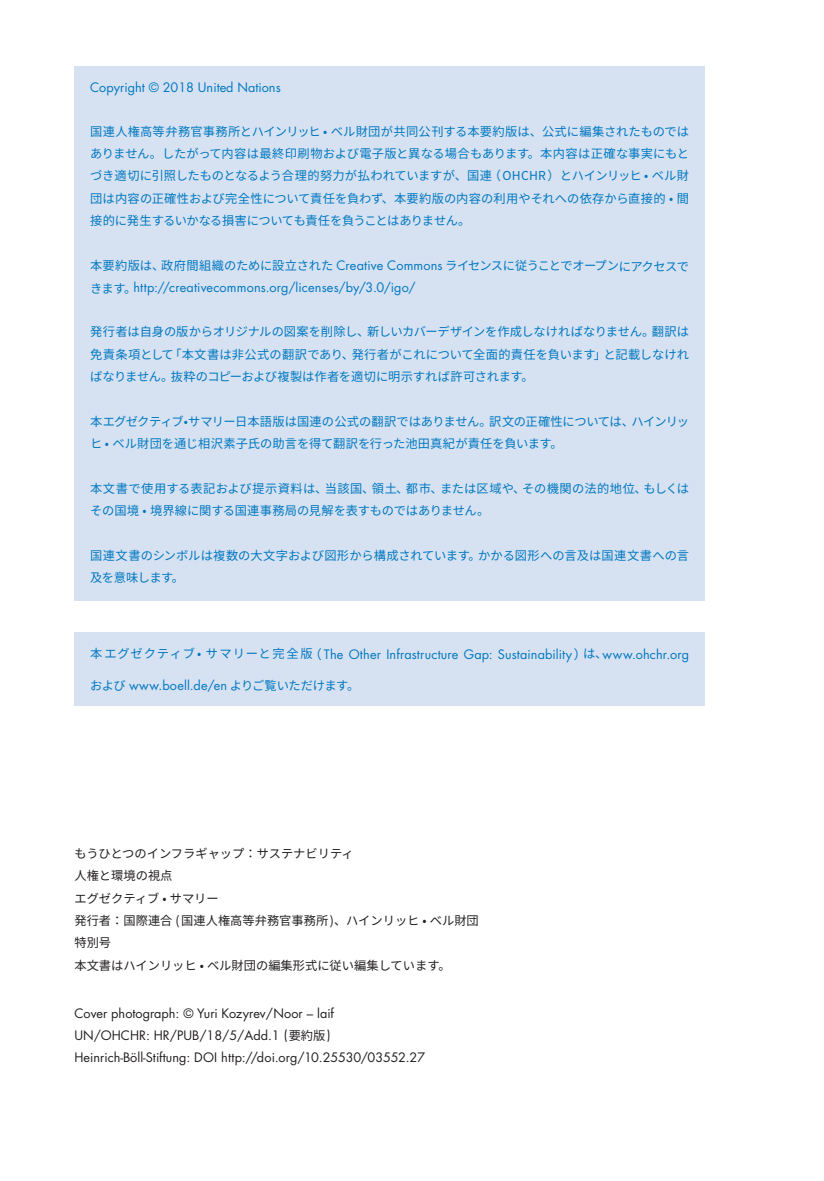
<style>
.page{position:relative;width:824px;height:1181px;background:#fff}
.page>*{position:absolute;margin:0;border:0;box-sizing:border-box;transform-origin:0 0}
.t1{font:12.6px "Futura Std";letter-spacing:.01em;color:#0077c0}
.t2{font:12.6px/22.4px "Futura Std";color:#231f20}
.t3{font:12.25px/22.2px "Source Han Sans HC";letter-spacing:-.005em;color:#0077c0}
.t4{font:12.25px/22.2px "Source Han Sans HC";color:#231f20}
.t5{font:12.25px "Source Han Sans HC";letter-spacing:-.03em;color:#0077c0}
.s1{font-family:"Futura Std";font-size:12.6px}
.s2{font-family:"Source Han Sans HC";font-size:12.25px}
.s3{font-family:"Source Han Sans HC"}
.s4{font-size:12.25px}
</style>
<div class="page">
<div style="left:74px;top:67px;width:630px;height:534px;background:#d6e2f2"></div>
<div style="left:74px;top:632px;width:630px;height:73px;background:#d6e2f2"></div>
<p class="t1" style="left:90px;top:79px;width:192px">Copyright © 2018 United Nations</p>
<p class="t3" style="left:90px;top:120px;width:600px;text-align:justify">国連人権高等弁務官事務所とハインリッヒ・ベル財団が共同公刊する本要約版は、公式に編集されたものではありません。したがって内容は最終印刷物および電子版と異なる場合もあります。本内容は正確な事実にもとづき適切に引照したものとなるよう合理的努力が払われていますが、国連（ OHCHR ）とハインリッヒ・ベル財団は内容の正確性および完全性について責任を負わず、本要約版の内容の利用やそれへの依存から直接的・間接的に発生するいかなる損害についても責任を負うことはありません。</p>
<p class="t5" style="left:90px;top:258px;width:600px">本要約版は、政府間組織のために設立された <span class="s1">Creative Commons</span> ライセンスに従うことでオープンにアクセスで</p>
<p class="t1" style="left:90px;top:280px;width:327px"><span class="s2">きます。</span>http://creativecommons.org/licenses/by/3.0/igo/</p>
<p class="t3" style="left:90px;top:321px;width:600px;text-align:justify">発行者は自身の版からオリジナルの図案を削除し、新しいカバーデザインを作成しなければなりません。翻訳は免責条項として「本文書は非公式の翻訳であり、発行者がこれについて全面的責任を負います」と記載しなければなりません。抜粋のコピーおよび複製は作者を適切に明示すれば許可されます。</p>
<p class="t3" style="left:90px;top:410px;width:600px">本エグゼクティブ・サマリー日本語版は国連の公式の翻訳ではありません。訳文の正確性については、ハインリッヒ・ベル財団を通じ相沢素子氏の助言を得て翻訳を行った池田真紀が責任を負います。</p>
<p class="t3" style="left:90px;top:477px;width:600px">本文書で使用する表記および提示資料は、当該国、領土、都市、または区域や、その機関の法的地位、もしくはその国境・境界線に関する国連事務局の見解を表すものではありません。</p>
<p class="t3" style="left:90px;top:544px;width:600px">国連文書のシンボルは複数の大文字および図形から構成されています。かかる図形への言及は国連文書への言及を意味します。</p>
<p class="t1" style="left:90px;top:646px;width:600px"><span class="s2">本エグゼクティブ・サマリーと完全版</span><span class="s3">（</span>The Other Infrastructure Gap: Sustainability<span class="s3">）</span><span class="s2">は、</span>www.ohchr.org</p>
<p class="t1" style="left:90px;top:677px;width:270px"><span class="s2">および</span> www.boell.de/en <span class="s2">よりご覧いただけます。</span></p>
<p class="t4" style="left:74px;top:842px;width:406px">もうひとつのインフラギャップ：サステナビリティ<br>人権と環境の視点<br>エグゼクティブ・サマリー<br>発行者：国際連合 ( 国連人権高等弁務官事務所 )、ハインリッヒ・ベル財団特別号<br>本文書はハインリッヒ・ベル財団の編集形式に従い編集しています。</p>
<p class="t2" style="left:74px;top:1002px;width:352px">Cover photograph: © Yuri Kozyrev/Noor – laif<br>UN/OHCHR: HR/PUB/18/5/Add.1 <span class="s4">(</span><span class="s2">要約版</span><span class="s4">)<br></span>Heinrich-Böll-Stiftung: DOI http://doi.org/10.25530/03552.27</p>
</div>
